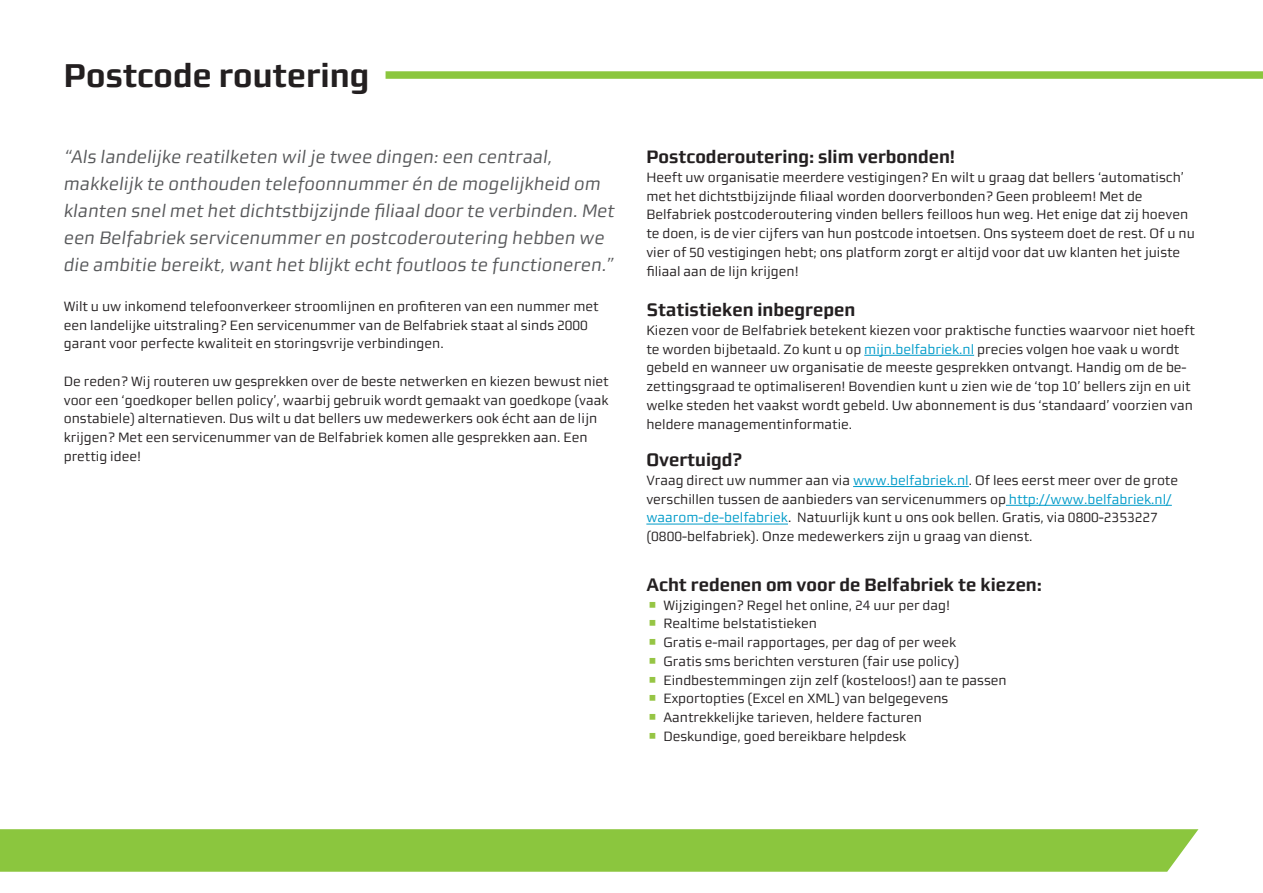
<style>
.page{position:relative;width:1263px;height:893px;background:#fff}
.page>*{position:absolute;margin:0;border:0;box-sizing:border-box;transform-origin:0 0}
.t1{font:700 33px "Morgan Sn Lining";color:#231f20}
.t2{font:31.5px "Morgan Sn Lining";color:#96c544}
.t3{font:italic 18px/27px "Morgan Sn Lining";color:#57585a}
.t4{font:700 18px "Morgan Sn Lining";color:#231f20}
.t5{font:13.5px/18.8px "Morgan Sn Lining";color:#231f20}
.s1{color:#009bc9}
</style>
<div class="page">
<div style="left:386px;top:71px;width:877px;height:8px;background:#8bc63e"></div>
<div style="left:0;top:829px;width:1198px;height:43px;background:#8bc63e"></div>
<hr style="left:864px;top:355px;width:110px;height:1px;background:#009bc9">
<hr style="left:853px;top:486px;width:116px;height:1px;background:#009bc9">
<hr style="left:1006px;top:505px;width:166px;height:1px;background:#009bc9">
<hr style="left:646px;top:524px;width:142px;height:1px;background:#009bc9">
<h1 class="t1" style="left:64px;top:57px;width:307px">Postcode routering</h1>
<p class="t3" style="left:64px;top:143px;width:552px">“Als landelijke reatilketen wil je twee dingen: een centraal, makkelijk te onthouden telefoonnummer én de mogelijkheid om klanten snel met het dichtstbijzijnde filiaal door te verbinden. Met een Belfabriek servicenummer en postcoderoutering hebben we die ambitie bereikt, want het blijkt echt foutloos te functioneren.”</p>
<p class="t5" style="left:64px;top:297px;width:536px">Wilt u uw inkomend telefoonverkeer stroomlijnen en profiteren van een nummer met een landelijke uitstraling? Een servicenummer van de Belfabriek staat al sinds 2000 garant voor perfecte kwaliteit en storingsvrije verbindingen.</p>
<p class="t5" style="left:64px;top:372px;width:546px">De reden? Wij routeren uw gesprekken over de beste netwerken en kiezen bewust niet voor een ‘goedkoper bellen policy’, waarbij gebruik wordt gemaakt van goedkope (vaak onstabiele) alternatieven. Dus wilt u dat bellers uw medewerkers ook écht aan de lijn krijgen? Met een servicenummer van de Belfabriek komen alle gesprekken aan. Een prettig idee!</p>
<h3 class="t4" style="left:646px;top:146px;width:310px">Postcoderoutering: slim verbonden!</h3>
<p class="t5" style="left:646px;top:168px;width:550px">Heeft uw organisatie meerdere vestigingen? En wilt u graag dat bellers ‘automatisch’ met het dichtstbijzijnde filiaal worden doorverbonden? Geen probleem! Met de Belfabriek postcoderoutering vinden bellers feilloos hun weg. Het enige dat zij hoeven te doen, is de vier cijfers van hun postcode intoetsen. Ons systeem doet de rest. Of u nu vier of 50 vestigingen hebt; ons platform zorgt er altijd voor dat uw klanten het juiste filiaal aan de lijn krijgen!</p>
<h3 class="t4" style="left:646px;top:299px;width:210px">Statistieken inbegrepen</h3>
<p class="t5" style="left:646px;top:321px;width:550px">Kiezen voor de Belfabriek betekent kiezen voor praktische functies waarvoor niet hoeft te worden bijbetaald. Zo kunt u op <span class="s1">mijn.belfabriek.nl</span> precies volgen hoe vaak u wordt gebeld en wanneer uw organisatie de meeste gesprekken ontvangt. Handig om de be&shy;zettingsgraad te optimaliseren! Bovendien kunt u zien wie de ‘top 10’ bellers zijn en uit welke steden het vaakst wordt gebeld. Uw abonnement is dus ‘standaard’ voorzien van heldere managementinformatie.</p>
<h3 class="t4" style="left:646px;top:449px;width:97px">Overtuigd?</h3>
<p class="t5" style="left:646px;top:471px;width:533px">Vraag direct uw nummer aan via <span class="s1">www.belfabriek.nl</span>. Of lees eerst meer over de grote verschillen tussen de aanbieders van servicenummers op <span class="s1">http://www.belfabriek.nl/ waarom-de-belfabriek</span>. Natuurlijk kunt u ons ook bellen. Gratis, via 0800-2353227 (0800-belfabriek). Onze medewerkers zijn u graag van dienst.</p>
<h3 class="t4" style="left:646px;top:574px;width:397px">Acht redenen om voor de Belfabriek te kiezen:</h3>
<p class="t5" style="left:663px;top:596px;width:345px">Wijzigingen? Regel het online, 24 uur per dag!<br>Realtime belstatistieken<br>Gratis e-mail rapportages, per dag of per week<br>Gratis sms berichten versturen (fair use policy)<br>Eindbestemmingen zijn zelf (kosteloos!) aan te passen Exportopties (Excel en XML) van belgegevens Aantrekkelijke tarieven, heldere facturen<br>Deskundige, goed bereikbare helpdesk</p>
<h2 class="t2" style="left:646px;top:585px;width:14px">•</h2>
<h2 class="t2" style="left:646px;top:603px;width:14px">•</h2>
<h2 class="t2" style="left:646px;top:622px;width:14px">•</h2>
<h2 class="t2" style="left:646px;top:641px;width:14px">•</h2>
<h2 class="t2" style="left:646px;top:660px;width:14px">•</h2>
<h2 class="t2" style="left:646px;top:678px;width:14px">•</h2>
<h2 class="t2" style="left:646px;top:697px;width:14px">•</h2>
<h2 class="t2" style="left:646px;top:716px;width:14px">•</h2>
</div>
